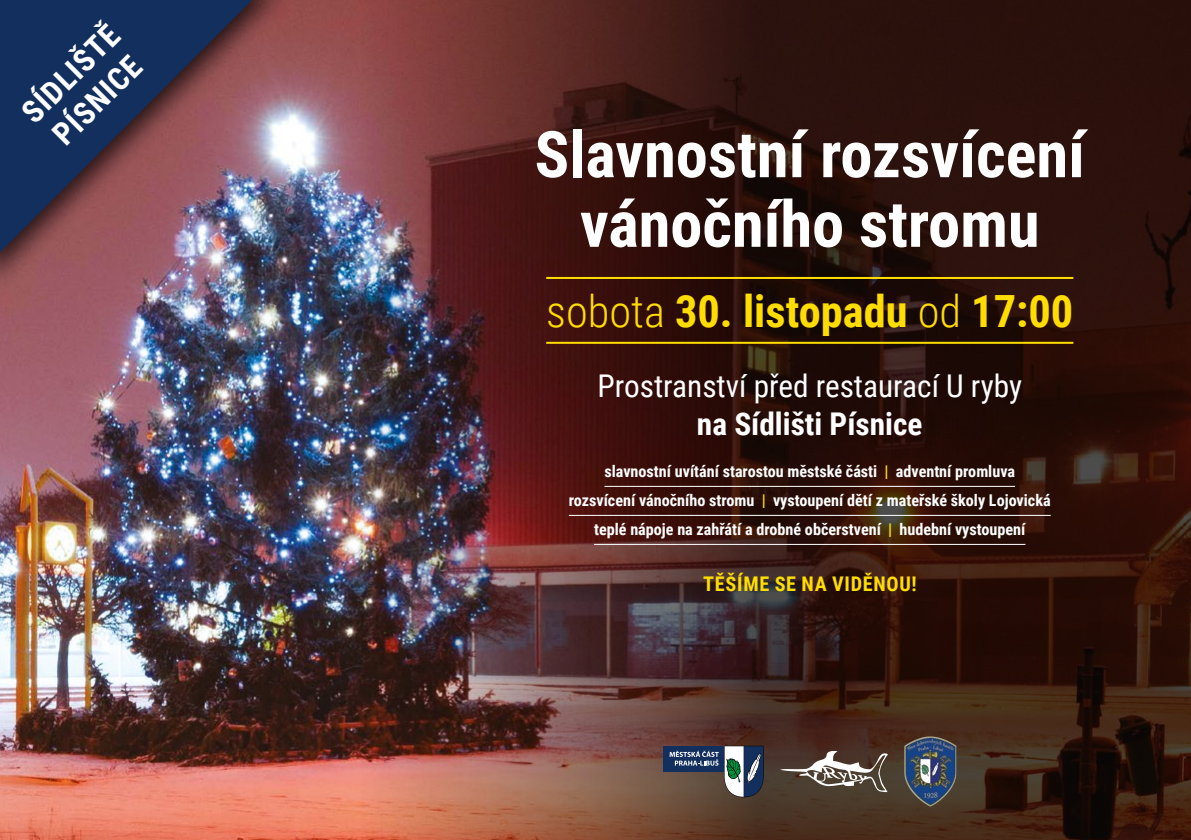
<style>
.page{position:relative;width:1191px;height:840px;background:#fff}
.page>*{position:absolute;margin:0;border:0;box-sizing:border-box;transform-origin:0 0}
.t1{font:700 64.4px/69.6px "Roboto Condensed";color:#fff;text-align:center}
.t2{font:700 44.4px "Roboto Condensed";color:#fd0}
.t3{font:700 31.2px/37.6px "Roboto Condensed";color:#fff}
.t4{font:31.2px "Roboto Condensed";color:#fff}
.t5{font:700 20.2px "Roboto Condensed";letter-spacing:.035em;color:#fd0}
.t6{font:700 16.2px/29px "Roboto Condensed";color:#fff;text-align:center}
.s1{font-weight:300}
.s2{color:#fd0}
</style>
<div class="page">
<img style="left:0;top:0;width:361px;height:839px">
<img style="left:361px;top:0;width:830px;height:839px">
<hr style="left:604px;top:485px;width:411px;height:1px;background:#fff">
<hr style="left:569px;top:514px;width:481px;height:1px;background:#fff">
<hr style="left:594px;top:543px;width:431px;height:1px;background:#fff">
<div style="left:663px;top:745px;width:61px;height:26px;background:#132f5e"></div>
<svg style="left:724px;top:745px;width:39px;height:51px"></svg>
<svg style="left:669px;top:750px;width:49px;height:15px"></svg>
<img style="left:904px;top:736px;width:25px;height:48px">
<svg style="left:780px;top:750px;width:108px;height:41px"></svg>
<hr style="left:546px;top:277px;width:527px;height:2px;background:#fd0">
<hr style="left:546px;top:341px;width:527px;height:2px;background:#fd0">
<div style="left:0;top:0;width:295px;height:295px;background:#000;opacity:.75"></div>
<svg style="left:0;top:0;width:252px;height:252px;fill:#132f5e"></svg>
<h3 class="t3" style="left:13px;top:103px;width:125px;rotate:-45deg">SÍDLIŠTĚ<br>PÍSNICE</h3>
<h1 class="t1" style="left:534px;top:117px;width:552px">Slavnostní rozsvícení vánočního stromu</h1>
<h2 class="t2" style="left:546px;top:280px;width:528px"><span class="s1">sobota</span> 30. listopadu <span class="s1">od</span> 17:00</h2>
<h3 class="t4" style="left:597px;top:364px;width:426px">Prostranství před restaurací U ryby</h3>
<h3 class="t3" style="left:697px;top:404px;width:227px">na Sídlišti Písnice</h3>
<p class="t6" style="left:569px;top:456px;width:483px">slavnostní uvítání starostou městské části <span class="s2">|</span> adventní promluva<br>rozsvícení vánočního stromu <span class="s2">|</span> vystoupení dětí z mateřské školy Lojovická teplé nápoje na zahřátí a drobné občerstvení <span class="s2">|</span> hudební vystoupení</p>
<p class="t5" style="left:703px;top:569px;width:215px">TĚŠÍME SE NA VIDĚNOU!</p>
</div>
